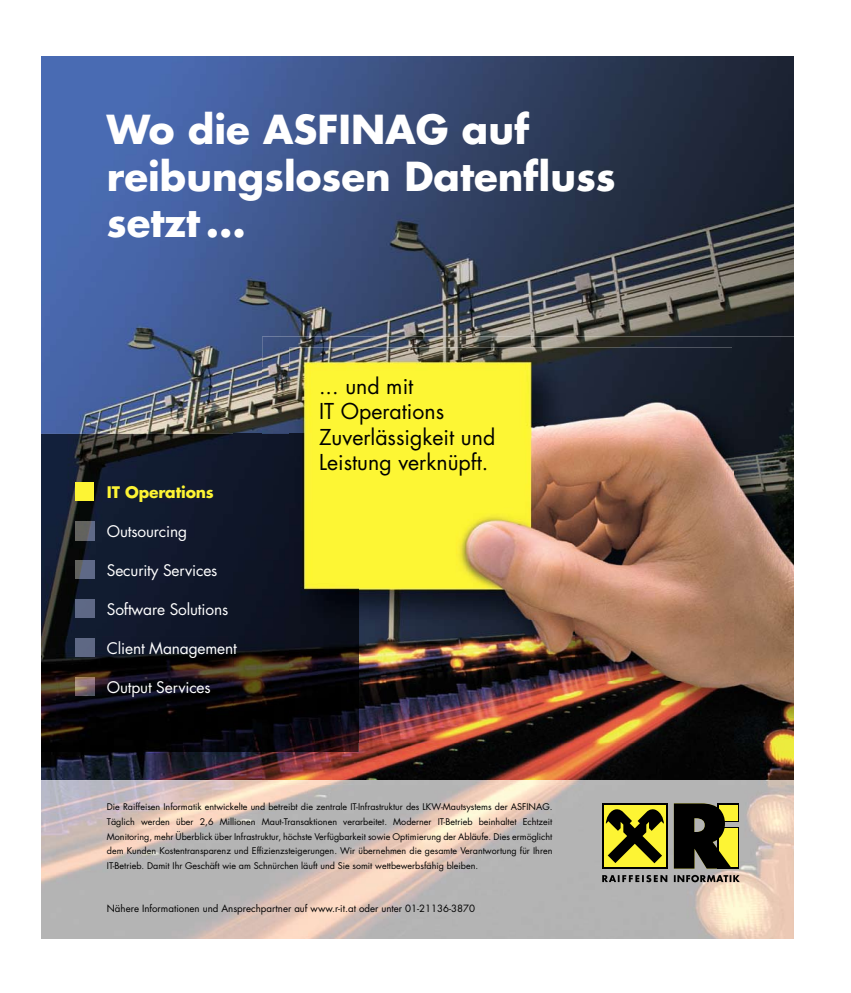
<style>
.page{position:relative;width:851px;height:993px;background:#fff}
.page>*{position:absolute;margin:0;border:0;box-sizing:border-box;transform-origin:0 0}
.t1{font:700 38.9px/46.6px "Futura";color:#fff}
.t2{font:21.3px/25.5px "Futura";color:#000}
.t3{font:15.5px "Futura";letter-spacing:-.01em;color:#fff}
.t4{font:700 15.5px "Futura";letter-spacing:-.01em;color:#fdf434}
.t5{font:9.7px "Futura";color:#000}
.t6{font:9px/14.6px "Futura";color:#000;text-align:justify}
</style>
<div class="page">
<img style="left:42px;top:57px;width:751px;height:722px">
<img style="left:42px;top:779px;width:266px;height:158px">
<img style="left:583px;top:784px;width:210px;height:153px">
<div style="left:602px;top:803px;width:65px;height:65px;background:linear-gradient(to right,#fdf434,#fcf334)"></div>
<svg style="left:602px;top:874px;width:65px;height:7px"></svg>
<svg style="left:673px;top:874px;width:66px;height:8px"></svg>
<svg style="left:673px;top:803px;width:65px;height:65px"></svg>
<svg style="left:605px;top:809px;width:58px;height:54px"></svg>
<img style="left:42px;top:434px;width:314px;height:317px">
<img style="left:76px;top:560px;width:18px;height:18px">
<div style="left:76px;top:482px;width:18px;height:19px;background:#fdf434"></div>
<img style="left:76px;top:521px;width:18px;height:19px">
<img style="left:76px;top:599px;width:18px;height:18px">
<img style="left:76px;top:638px;width:18px;height:18px">
<img style="left:76px;top:676px;width:18px;height:19px">
<img style="left:262px;top:336px;width:531px;height:32px">
<img style="left:262px;top:368px;width:27px;height:66px">
<img style="left:356px;top:742px;width:437px;height:37px">
<img style="left:262px;top:751px;width:94px;height:28px">
<img style="left:262px;top:779px;width:531px;height:5px">
<img style="left:289px;top:347px;width:443px;height:91px">
<img style="left:732px;top:347px;width:61px;height:395px">
<img style="left:359px;top:438px;width:374px;height:304px">
<img style="left:289px;top:434px;width:70px;height:308px">
<h1 class="t1" style="left:107px;top:105px;width:510px">Wo die ASFINAG auf reibungslosen Datenfluss setzt...</h1>
<h3 class="t4" style="left:107px;top:481px;width:108px">IT Operations</h3>
<h3 class="t3" style="left:107px;top:520px;width:82px">Outsourcing</h3>
<h3 class="t3" style="left:107px;top:559px;width:112px">Security Services</h3>
<h3 class="t3" style="left:107px;top:598px;width:123px">Software Solutions</h3>
<h3 class="t3" style="left:107px;top:637px;width:131px">Client Management</h3>
<h3 class="t3" style="left:107px;top:676px;width:105px">Output Services</h3>
<h2 class="t2" style="left:319px;top:373px;width:178px">... und mit<br>IT Operations<br>Zuverlässigkeit und<br>Leistung verknüpft.</h2>
<p class="t6" style="left:107px;top:799px;width:447px">Die Raiffeisen Informatik entwickelte und betreibt die zentrale IT-Infrastruktur des LKW-Mautsystems der ASFINAG.<br>Täglich werden über 2,6 Millionen Maut-Transaktionen verarbeitet. Moderner IT-Betrieb beinhaltet Echtzeit Monitoring, mehr Überblick über Infrastruktur, höchste Verfügbarkeit sowie Optimierung der Abläufe. Dies ermöglicht dem Kunden Kostentransparenz und Effizienzsteigerungen. Wir übernehmen die gesamte Verantwortung für Ihren IT-Betrieb. Damit Ihr Geschäft wie am Schnürchen läuft und Sie somit wettbewerbsfähig bleiben.</p>
<p class="t5" style="left:107px;top:901px;width:370px">Nähere Informationen und Ansprechpartner auf www.r-it.at oder unter 01-21136-3870</p>
</div>
